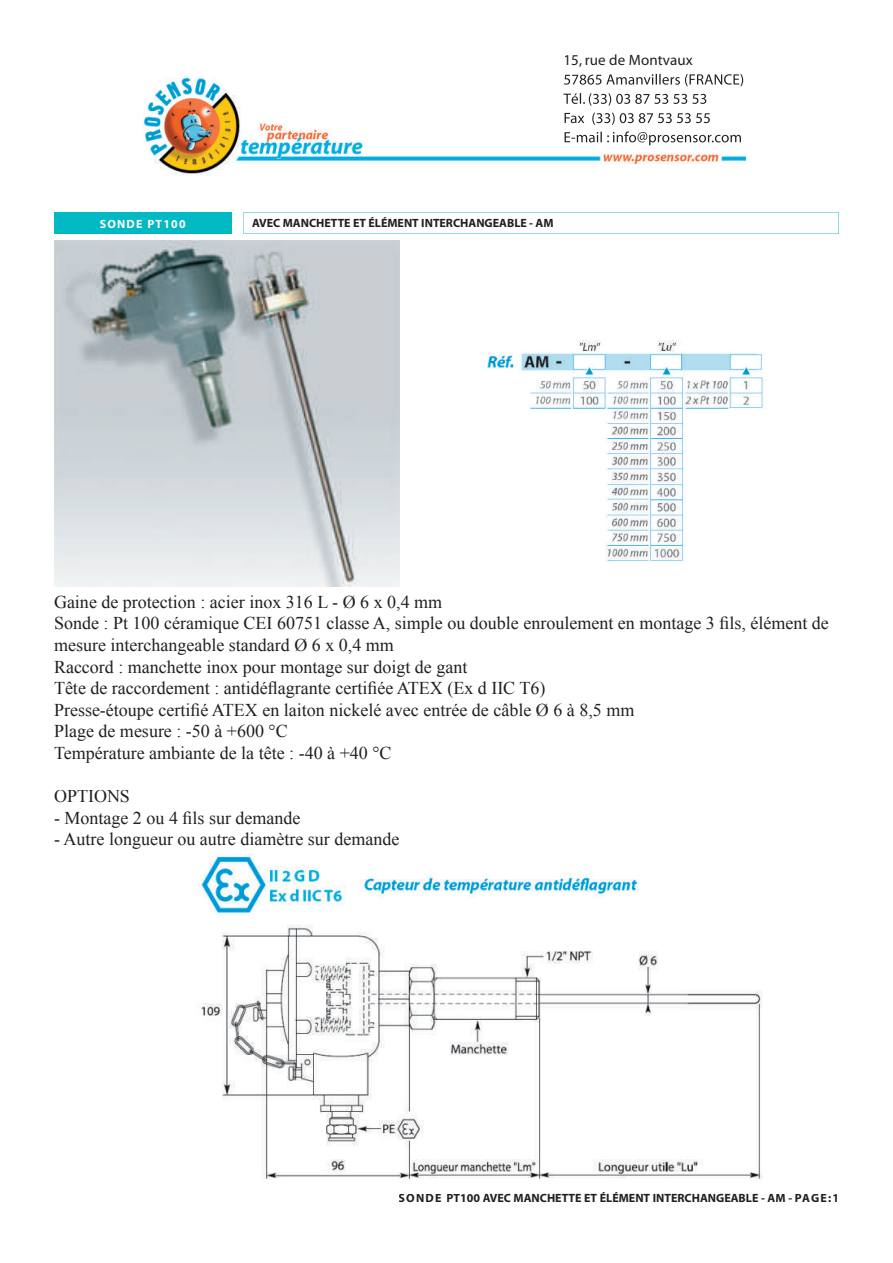
<style>
.page{position:relative;width:893px;height:1263px;background:#fff}
.page>*{position:absolute;margin:0;border:0;box-sizing:border-box;transform-origin:0 0}
.t1{font:18px/21.6px "Times New Roman";color:#231f20}
.t2{font:15px "Myriad";letter-spacing:.01em;color:#231f20}
.t3{font:700 12px "Myriad";color:#231f20}
.t4{font:700 12px "Myriad";letter-spacing:.1em;color:#fff}
</style>
<div class="page">
<img style="left:143px;top:73px;width:605px;height:103px">
<img style="left:564px;top:74px;width:179px;height:12px">
<img style="left:563px;top:93px;width:143px;height:13px">
<img style="left:565px;top:113px;width:145px;height:12px">
<img style="left:565px;top:131px;width:176px;height:14px">
<div style="left:54px;top:212px;width:177px;height:22px;background:#00b9c3"></div>
<svg style="left:243px;top:212px;width:596px;height:22px"></svg>
<img style="left:54px;top:241px;width:345px;height:345px">
<img style="left:199px;top:853px;width:563px;height:326px">
<img style="left:486px;top:340px;width:280px;height:223px">
<p class="t2" style="left:563px;top:53px;width:131px">15, rue de Montvaux</p>
<p class="t4" style="left:100px;top:217px;width:88px">SONDE PT100</p>
<p class="t3" style="left:252px;top:217px;width:303px">AVEC MANCHETTE ET ÉLÉMENT INTERCHANGEABLE - AM</p>
<p class="t1" style="left:54px;top:591px;width:776px">Gaine de protection : acier inox 316 L - Ø 6 x 0,4 mm<br>Sonde : Pt 100 céramique CEI 60751 classe A, simple ou double enroulement en montage 3 fils, élément de mesure interchangeable standard Ø 6 x 0,4 mm<br>Raccord : manchette inox pour montage sur doigt de gant<br>Tête de raccordement : antidéflagrante certifiée ATEX (Ex d IIC T6)<br>Presse-étoupe certifié ATEX en laiton nickelé avec entrée de câble Ø 6 à 8,5 mm<br>Plage de mesure : -50 à +600 °C<br>Température ambiante de la tête : -40 à +40 °C</p>
<p class="t1" style="left:54px;top:785px;width:77px">OPTIONS</p>
<p class="t1" style="left:54px;top:807px;width:248px">- Montage 2 ou 4 fils sur demande</p>
<p class="t1" style="left:54px;top:828px;width:347px">- Autre longueur ou autre diamètre sur demande</p>
<p class="t3" style="left:399px;top:1192px;width:442px">SONDE PT100 AVEC MANCHETTE ET ÉLÉMENT INTERCHANGEABLE - AM - PAGE:1</p>
</div>
